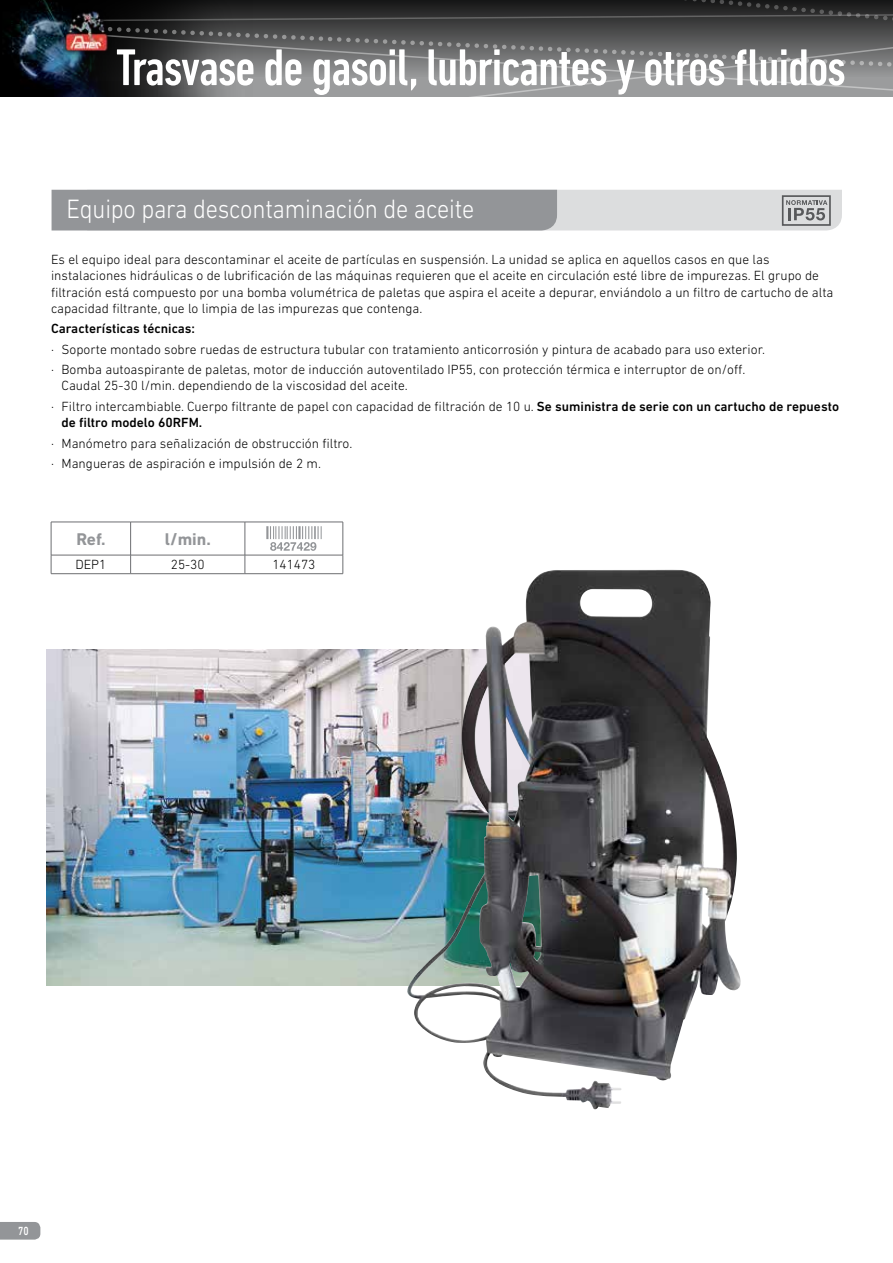
<style>
.page{position:relative;width:893px;height:1263px;background:#fff}
.page>*{position:absolute;margin:0;border:0;box-sizing:border-box;transform-origin:0 0}
.t1{font:500 condensed 52.5px "DIN Next LT Pro";letter-spacing:-.02em;color:#fff}
.t2{font:300 27px "DIN Next LT Pro";letter-spacing:-.01em;color:#fff;scale:.9 1}
.t3{font:700 17.25px "DIN Next LT Pro";color:#939598}
.t4{font:300 13.5px/16.2px "DIN Next LT Pro";color:#000}
.t5{font:500 13.5px "DIN Next LT Pro";color:#000}
.t6{font:500 12px "DIN Next LT Pro";color:#fff;scale:.8 1}
.s1{font-weight:500}
</style>
<div class="page">
<svg style="left:0;top:1222px;width:40px;height:17px"></svg>
<img style="left:0;top:0;width:287px;height:97px">
<svg style="left:105px;top:31px;width:320px;height:66px;background:#676869"></svg>
<svg style="left:94px;top:7px;width:331px;height:24px;background:#2f2f2f"></svg>
<svg style="left:425px;top:0;width:468px;height:97px;background:#676869"></svg>
<img style="left:64px;top:9px;width:47px;height:45px">
<svg style="left:51px;top:522px;width:293px;height:52px"></svg>
<img style="left:47px;top:649px;width:360px;height:337px">
<img style="left:407px;top:570px;width:334px;height:539px">
<svg style="left:52px;top:190px;width:790px;height:40px;background:#abacae"></svg>
<h1 class="t1" style="left:116px;top:38px;width:731px">Trasvase de gasoil, lubricantes y otros fluidos</h1>
<h2 class="t2" style="left:67px;top:193px;width:454px">Equipo para descontaminación de aceite</h2>
<p class="t4" style="left:51px;top:251px;width:784px">Es el equipo ideal para descontaminar el aceite de partículas en suspensión. La unidad se aplica en aquellos casos en que las instalaciones hidráulicas o de lubrificación de las máquinas requieren que el aceite en circulación esté libre de impurezas. El grupo de filtración está compuesto por una bomba volumétrica de paletas que aspira el aceite a depurar, enviándolo a un filtro de cartucho de alta capacidad filtrante, que lo limpia de las impurezas que contenga.</p>
<p class="t5" style="left:51px;top:321px;width:146px">Características técnicas:</p>
<p class="t4" style="left:51px;top:339px;width:715px;line-height:20.4px">· Soporte montado sobre ruedas de estructura tubular con tratamiento anticorrosión y pintura de acabado para uso exterior. · Bomba autoaspirante de paletas, motor de inducción autoventilado IP55, con protección térmica e interruptor de on/off.</p>
<p class="t4" style="left:51px;top:375px;width:790px;line-height:20.4px;text-indent:11px">Caudal 25-30 l/min. dependiendo de la viscosidad del aceite.<br>· Filtro intercambiable. Cuerpo filtrante de papel con capacidad de filtración de 10 u. <span class="s1">Se suministra de serie con un cartucho de repuesto</span></p>
<p class="t5" style="left:62px;top:415px;width:142px">de filtro modelo 60RFM.</p>
<p class="t4" style="left:51px;top:433px;width:303px;line-height:20.4px">· Manómetro para señalización de obstrucción filtro. · Mangueras de aspiración e impulsión de 2 m.</p>
<p class="t3" style="left:76px;top:529px;width:31px">Ref.</p>
<p class="t3" style="left:165px;top:529px;width:47px">l/min.</p>
<p class="t4" style="left:75px;top:557px;width:32px">DEP1</p>
<p class="t4" style="left:171px;top:557px;width:35px">25-30</p>
<p class="t4" style="left:272px;top:557px;width:45px">141473</p>
<p class="t6" style="left:18px;top:1223px;width:15px">70</p>
</div>
